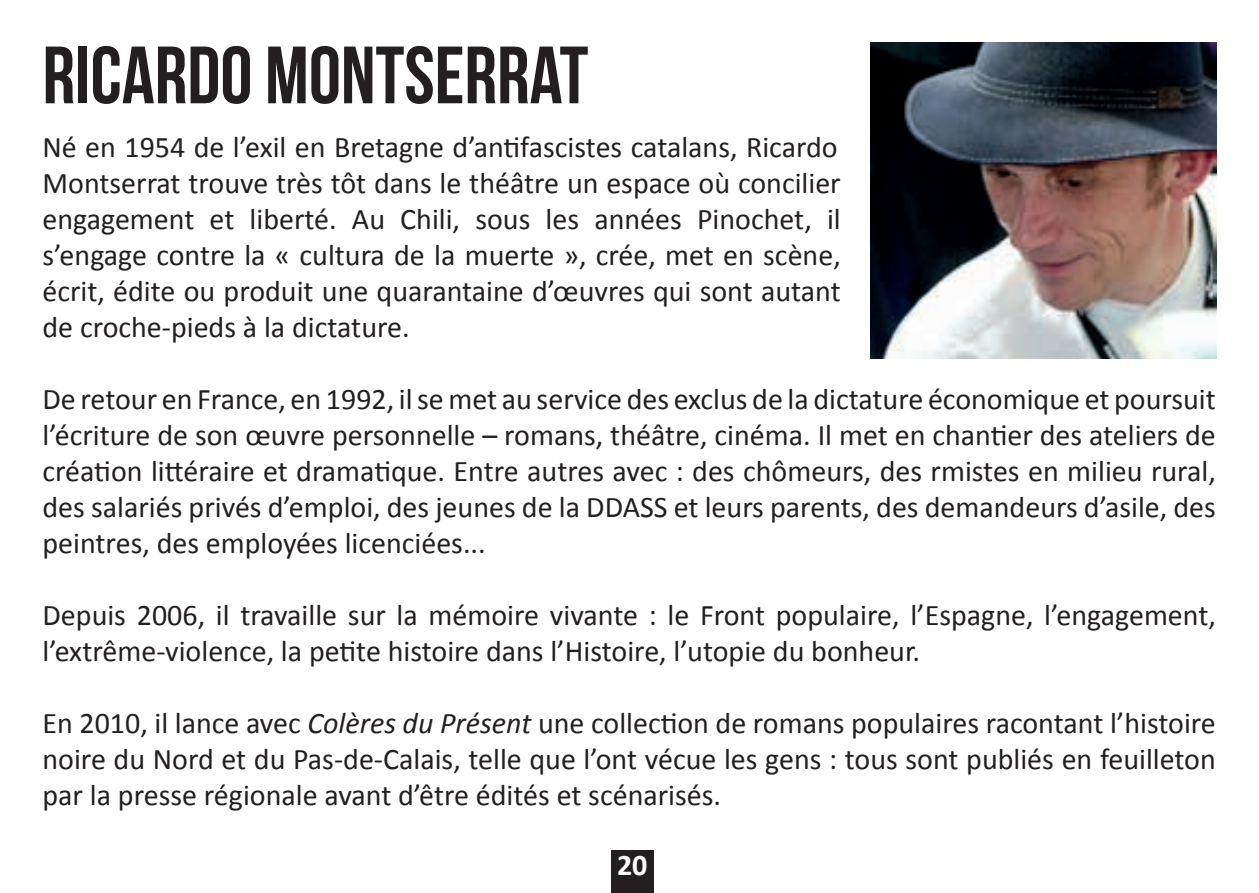
<style>
.page{position:relative;width:1259px;height:893px;background:#fff}
.page>*{position:absolute;margin:0;border:0;box-sizing:border-box;transform-origin:0 0}
.t1{font:81px "Bebas Neue";color:#231f20}
.t2{font:30px/36px "Calibri";color:#231f20;text-align:justify}
.t3{font:700 30px "Calibri";color:#fff}
.s1{font-style:italic}
</style>
<div class="page">
<div style="left:611px;top:850px;width:43px;height:43px;background:#231f20"></div>
<img style="left:870px;top:43px;width:346px;height:315px">
<h1 class="t1" style="left:43px;top:31px;width:547px">RICARDO MONTSERRAT</h1>
<p class="t2" style="left:43px;top:129px;width:800px">Né en 1954 de l’exil en Bretagne d’antifascistes catalans, Ricardo Montserrat trouve très tôt dans le théâtre un espace où concilier engagement et liberté. Au Chili, sous les années Pinochet, il s’engage contre la « cultura de la muerte », crée, met en scène, écrit, édite ou produit une quarantaine d’œuvres qui sont autant de croche-pieds à la dictature.</p>
<p class="t2" style="left:43px;top:381px;width:1175px">De retour en France, en 1992, il se met au service des exclus de la dictature économique et poursuit l’écriture de son œuvre personnelle – romans, théâtre, cinéma. Il met en chantier des ateliers de création littéraire et dramatique. Entre autres avec : des chômeurs, des rmistes en milieu rural, des salariés privés d’emploi, des jeunes de la DDASS et leurs parents, des demandeurs d’asile, des peintres, des employées licenciées...</p>
<p class="t2" style="left:43px;top:597px;width:1175px">Depuis 2006, il travaille sur la mémoire vivante : le Front populaire, l’Espagne, l’engagement, l’extrême-violence, la petite histoire dans l’Histoire, l’utopie du bonheur.</p>
<p class="t2" style="left:43px;top:705px;width:1175px">En 2010, il lance avec <span class="s1">Colères du Présent</span> une collection de romans populaires racontant l’histoire noire du Nord et du Pas-de-Calais, telle que l’ont vécue les gens : tous sont publiés en feuilleton par la presse régionale avant d’être édités et scénarisés.</p>
<p class="t3" style="left:617px;top:844px;width:32px">20</p>
</div>
